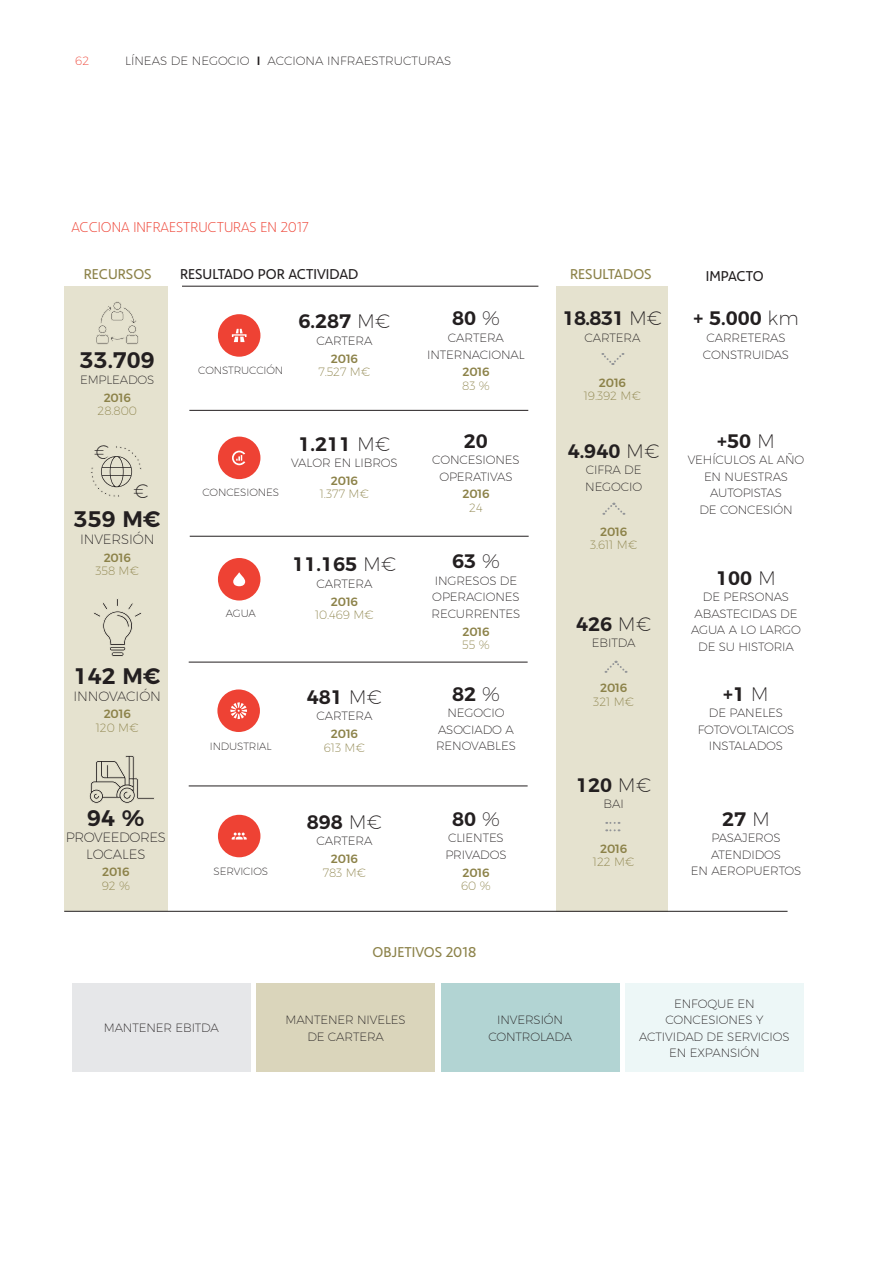
<style>
.page{position:relative;width:893px;height:1263px;background:#fff}
.page>*{position:absolute;margin:0;border:0;box-sizing:border-box;transform-origin:0 0}
.t1{font:600 22.5px "Montserrat";color:#231f20}
.t2{font:600 19.5px "Montserrat";color:#231f20}
.t3{font:200 19.5px "Montserrat";color:#231f20}
.t4{font:15px "Acciona";color:#8c8249}
._03_LADILLO{font:300 15px "Acciona";color:#ee4234}
.t5{font:15px "Acciona";color:#231f20}
.t6{font:200 13.5px "Montserrat";letter-spacing:-.01em;color:#231f20}
.t7{font:200 13.5px/16.5px "Montserrat";letter-spacing:-.03em;color:#231f20;text-align:center}
.t8{font:200 12px/16.5px "Montserrat";letter-spacing:-.01em;color:#231f20;text-align:center}
.t9{font:200 12px "Montserrat";letter-spacing:-.01em;color:#8c8249}
.t10{font:500 12px "Montserrat";letter-spacing:-.01em;color:#8c8249}
.t11{font:200 12px "Montserrat";color:#ee4234}
.t12{font:200 10.5px "Montserrat";letter-spacing:-.01em;color:#231f20}
.s1{font-weight:500}
.s2{font-weight:200}
</style>
<div class="page">
<div style="left:64px;top:286px;width:104px;height:625px;background:#e5e2cf"></div>
<div style="left:556px;top:286px;width:112px;height:625px;background:#e5e2cf"></div>
<div style="left:72px;top:983px;width:179px;height:88px;background:#e6e7e9"></div>
<div style="left:441px;top:983px;width:178px;height:88px;background:#b2d4d3"></div>
<div style="left:256px;top:983px;width:179px;height:88px;background:#dad5bb"></div>
<div style="left:625px;top:983px;width:179px;height:88px;background:#edf7f7"></div>
<hr style="left:182px;top:286px;width:356px;height:1px;background:#231f20">
<hr style="left:189px;top:410px;width:339px;height:1px;background:#231f20">
<hr style="left:190px;top:536px;width:339px;height:1px;background:#231f20">
<hr style="left:189px;top:662px;width:339px;height:1px;background:#231f20">
<hr style="left:189px;top:786px;width:339px;height:1px;background:#231f20">
<hr style="left:64px;top:911px;width:723px;height:1px;background:#231f20">
<svg style="left:218px;top:558px;width:42px;height:42px"></svg>
<svg style="left:218px;top:815px;width:42px;height:42px"></svg>
<svg style="left:218px;top:314px;width:42px;height:43px"></svg>
<svg style="left:218px;top:437px;width:42px;height:42px"></svg>
<svg style="left:217px;top:689px;width:43px;height:43px"></svg>
<svg style="left:602px;top:353px;width:22px;height:12px"></svg>
<svg style="left:603px;top:502px;width:22px;height:13px"></svg>
<svg style="left:605px;top:660px;width:22px;height:13px"></svg>
<svg style="left:606px;top:822px;width:14px;height:9px"></svg>
<svg style="left:96px;top:301px;width:43px;height:44px"></svg>
<svg style="left:90px;top:446px;width:52px;height:51px"></svg>
<svg style="left:94px;top:599px;width:48px;height:58px"></svg>
<svg style="left:89px;top:755px;width:65px;height:49px"></svg>
<p class="t11" style="left:75px;top:52px;width:16px">62</p>
<p class="t8" style="left:125px;top:52px;width:328px">LÍNEAS DE NEGOCIO <span class="s1">I</span> ACCIONA INFRAESTRUCTURAS</p>
<p class="_03_LADILLO" style="left:71px;top:217px;width:239px">ACCIONA INFRAESTRUCTURAS EN 2017</p>
<p class="t5" style="left:180px;top:262px;width:180px">RESULTADO POR ACTIVIDAD</p>
<p class="t4" style="left:84px;top:262px;width:69px">RECURSOS</p>
<p class="t1" style="left:80px;top:341px;width:76px">33.709</p>
<p class="t8" style="left:80px;top:370px;width:76px">EMPLEADOS</p>
<p class="t10" style="left:104px;top:388px;width:29px">2016</p>
<p class="t9" style="left:98px;top:402px;width:41px">28.800</p>
<p class="t3" style="left:94px;top:437px;width:17px">€</p>
<p class="t3" style="left:133px;top:476px;width:17px">€</p>
<p class="t1" style="left:74px;top:501px;width:88px">359 M€</p>
<p class="t6" style="left:80px;top:529px;width:76px">INVERSIÓN</p>
<p class="t10" style="left:104px;top:548px;width:29px">2016</p>
<p class="t9" style="left:95px;top:562px;width:45px">358 M€</p>
<p class="t1" style="left:74px;top:658px;width:88px">142 M€</p>
<p class="t6" style="left:74px;top:685px;width:89px">INNOVACIÓN</p>
<p class="t10" style="left:104px;top:704px;width:29px">2016</p>
<p class="t9" style="left:96px;top:718px;width:44px">120 M€</p>
<p class="t1" style="left:87px;top:799px;width:59px">94 %</p>
<p class="t7" style="left:66px;top:828px;width:102px">PROVEEDORES<br>LOCALES</p>
<p class="t10" style="left:102px;top:862px;width:29px">2016</p>
<p class="t9" style="left:102px;top:876px;width:30px">92 %</p>
<p class="t12" style="left:198px;top:363px;width:87px">CONSTRUCCIÓN</p>
<p class="t2" style="left:298px;top:306px;width:94px">6.287 <span class="s2">M€</span></p>
<p class="t8" style="left:316px;top:331px;width:58px">CARTERA</p>
<p class="t10" style="left:331px;top:349px;width:29px">2016</p>
<p class="t9" style="left:319px;top:363px;width:53px">7.527 M€</p>
<p class="t12" style="left:203px;top:485px;width:78px">CONCESIONES</p>
<p class="t2" style="left:298px;top:428px;width:94px">1.211 <span class="s2">M€</span></p>
<p class="t8" style="left:291px;top:453px;width:108px">VALOR EN LIBROS</p>
<p class="t10" style="left:331px;top:471px;width:29px">2016</p>
<p class="t9" style="left:320px;top:485px;width:51px">1.377 M€</p>
<p class="t12" style="left:226px;top:605px;width:32px">AGUA</p>
<p class="t2" style="left:292px;top:548px;width:106px">11.165 <span class="s2">M€</span></p>
<p class="t8" style="left:316px;top:574px;width:58px">CARTERA</p>
<p class="t10" style="left:331px;top:592px;width:29px">2016</p>
<p class="t9" style="left:315px;top:606px;width:60px">10.469 M€</p>
<p class="t12" style="left:210px;top:738px;width:63px">INDUSTRIAL</p>
<p class="t12" style="left:213px;top:863px;width:56px">SERVICIOS</p>
<p class="t2" style="left:307px;top:681px;width:77px">481 <span class="s2">M€</span></p>
<p class="t8" style="left:316px;top:707px;width:58px">CARTERA</p>
<p class="t10" style="left:331px;top:724px;width:29px">2016</p>
<p class="t9" style="left:324px;top:738px;width:43px">613 M€</p>
<p class="t2" style="left:307px;top:806px;width:77px">898 <span class="s2">M€</span></p>
<p class="t8" style="left:316px;top:832px;width:58px">CARTERA</p>
<p class="t10" style="left:331px;top:849px;width:29px">2016</p>
<p class="t9" style="left:323px;top:863px;width:45px">783 M€</p>
<p class="t2" style="left:452px;top:303px;width:49px">80 <span class="s2">%</span></p>
<p class="t8" style="left:427px;top:328px;width:99px">CARTERA<br>INTERNACIONAL</p>
<p class="t10" style="left:462px;top:362px;width:29px">2016</p>
<p class="t9" style="left:462px;top:376px;width:29px">83 %</p>
<p class="t2" style="left:464px;top:425px;width:26px">20</p>
<p class="t8" style="left:432px;top:450px;width:89px">CONCESIONES<br>OPERATIVAS</p>
<p class="t10" style="left:462px;top:484px;width:29px">2016</p>
<p class="t9" style="left:469px;top:498px;width:15px">24</p>
<p class="t2" style="left:452px;top:546px;width:49px">63 <span class="s2">%</span></p>
<p class="t8" style="left:431px;top:571px;width:90px;text-align:left">INGRESOS DE<br>OPERACIONES<br>RECURRENTES</p>
<p class="t10" style="left:462px;top:622px;width:29px">2016</p>
<p class="t9" style="left:462px;top:636px;width:29px">55 %</p>
<p class="t2" style="left:452px;top:678px;width:49px">82 <span class="s2">%</span></p>
<p class="t8" style="left:436px;top:704px;width:81px">NEGOCIO<br>ASOCIADO A<br>RENOVABLES</p>
<p class="t2" style="left:452px;top:803px;width:49px">80 <span class="s2">%</span></p>
<p class="t8" style="left:445px;top:829px;width:63px;text-align:left">CLIENTES<br>PRIVADOS</p>
<p class="t10" style="left:462px;top:863px;width:29px">2016</p>
<p class="t9" style="left:461px;top:877px;width:31px">60 %</p>
<p class="t4" style="left:372px;top:940px;width:105px">OBJETIVOS 2018</p>
<p class="t4" style="left:570px;top:262px;width:83px">RESULTADOS</p>
<p class="t2" style="left:563px;top:303px;width:101px">18.831 <span class="s2">M€</span></p>
<p class="t8" style="left:584px;top:328px;width:58px">CARTERA</p>
<p class="t10" style="left:599px;top:373px;width:29px">2016</p>
<p class="t9" style="left:584px;top:387px;width:59px">19.392 M€</p>
<p class="t2" style="left:568px;top:435px;width:94px">4.940 <span class="s2">M€</span></p>
<p class="t8" style="left:585px;top:461px;width:59px;text-align:left">CIFRA DE<br>NEGOCIO</p>
<p class="t10" style="left:600px;top:522px;width:29px">2016</p>
<p class="t9" style="left:590px;top:536px;width:49px">3.611 M€</p>
<p class="t2" style="left:576px;top:608px;width:77px">426 <span class="s2">M€</span></p>
<p class="t8" style="left:592px;top:634px;width:45px">EBITDA</p>
<p class="t10" style="left:600px;top:678px;width:29px">2016</p>
<p class="t9" style="left:593px;top:692px;width:42px">321 M€</p>
<p class="t2" style="left:576px;top:769px;width:77px">120 <span class="s2">M€</span></p>
<p class="t8" style="left:604px;top:794px;width:22px">BAI</p>
<p class="t10" style="left:600px;top:839px;width:29px">2016</p>
<p class="t9" style="left:593px;top:853px;width:43px">122 M€</p>
<p class="t5" style="left:706px;top:264px;width:59px">IMPACTO</p>
<p class="t2" style="left:693px;top:303px;width:107px">+ 5.000 <span class="s2">km</span></p>
<p class="t8" style="left:703px;top:328px;width:88px;text-align:left">CARRETERAS<br>CONSTRUIDAS</p>
<p class="t2" style="left:717px;top:425px;width:59px">+50 <span class="s2">M</span></p>
<p class="t8" style="left:688px;top:450px;width:118px">VEHÍCULOS AL AÑO<br>EN NUESTRAS<br>AUTOPISTAS<br>DE CONCESIÓN</p>
<p class="t2" style="left:716px;top:562px;width:61px">100 <span class="s2">M</span></p>
<p class="t8" style="left:691px;top:588px;width:112px">DE PERSONAS<br>ABASTECIDAS DE<br>AGUA A LO LARGO<br>DE SU HISTORIA</p>
<p class="t2" style="left:723px;top:678px;width:47px">+1 <span class="s2">M</span></p>
<p class="t8" style="left:698px;top:704px;width:98px">DE PANELES<br>FOTOVOLTAICOS<br>INSTALADOS</p>
<p class="t2" style="left:722px;top:803px;width:49px">27 <span class="s2">M</span></p>
<p class="t8" style="left:691px;top:829px;width:112px">PASAJEROS<br>ATENDIDOS<br>EN AEROPUERTOS</p>
<p class="t8" style="left:104px;top:1019px;width:117px">MANTENER EBITDA</p>
<p class="t8" style="left:285px;top:1010px;width:122px">MANTENER NIVELES<br>DE CARTERA</p>
<p class="t8" style="left:488px;top:1010px;width:85px">INVERSIÓN<br>CONTROLADA</p>
<p class="t8" style="left:639px;top:994px;width:152px">ENFOQUE EN<br>CONCESIONES Y<br>ACTIVIDAD DE SERVICIOS<br>EN EXPANSIÓN</p>
</div>
